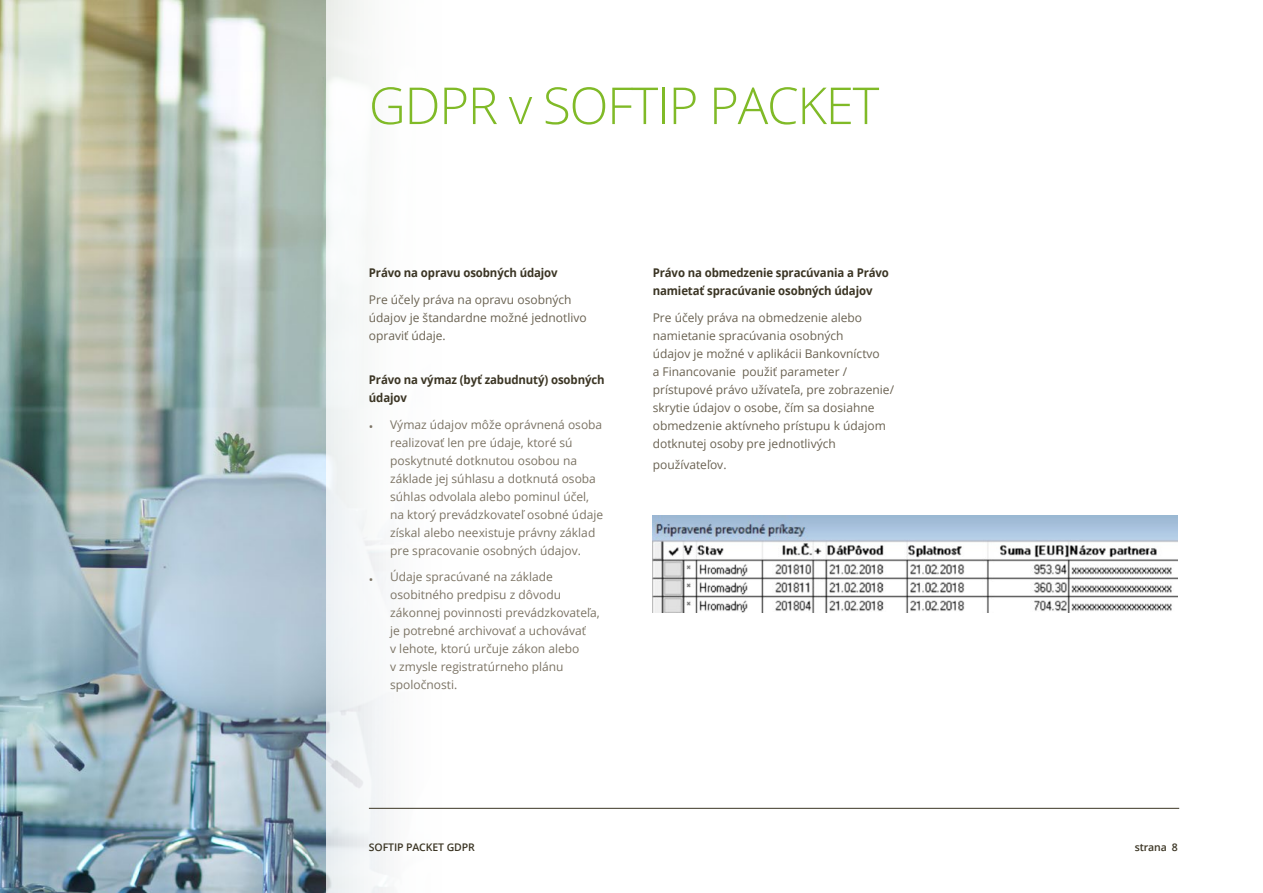
<style>
.page{position:relative;width:1263px;height:893px;background:#fff}
.page>*{position:absolute;margin:0;border:0;box-sizing:border-box;transform-origin:0 0}
.Head_2{font:300 51px "Open Sans";letter-spacing:-.025em;color:#80ba27}
.t1{font:12px/18px "Open Sans";color:#7c7465}
.text{font:12px/18px "Open Sans";color:#6a6252}
.nadpis_2{font:700 12px/18px "Open Sans";letter-spacing:-.01em;color:#3b3524;scale:.95 1}
.t2{font:600 10.5px "Open Sans";letter-spacing:-.01em;color:#3b3524}
</style>
<div class="page">
<img style="left:0;top:0;width:326px;height:893px">
<img style="left:653px;top:515px;width:525px;height:97px">
<hr style="left:369px;top:808px;width:810px;height:1px;background:#3b3524">
<p class="Head_2" style="left:369px;top:71px;width:512px">GDPR v SOFTIP PACKET</p>
<p class="nadpis_2" style="left:369px;top:263px;width:200px">Právo na opravu osobných údajov</p>
<p class="text" style="left:369px;top:290px;width:219px">Pre účely práva na opravu osobných údajov je štandardne možné jednotlivo opraviť údaje.</p>
<p class="nadpis_2" style="left:369px;top:371px;width:250px">Právo na výmaz (byť zabudnutý) osobných údajov</p>
<p class="t1" style="left:390px;top:415px;width:214px;text-indent:-21px">• Výmaz údajov môže oprávnená osoba realizovať len pre údaje, ktoré sú poskytnuté dotknutou osobou na základe jej súhlasu a dotknutá osoba súhlas odvolala alebo pominul účel, na ktorý prevádzkovateľ osobné údaje získal alebo neexistuje právny základ pre spracovanie osobných údajov.</p>
<p class="t1" style="left:390px;top:568px;width:211px;text-indent:-21px">• Údaje spracúvané na základe osobitného predpisu z dôvodu zákonnej povinnosti prevádzkovateľa, je potrebné archivovať a uchovávať<br>v lehote, ktorú určuje zákon alebo<br>v zmysle registratúrneho plánu spoločnosti.</p>
<p class="nadpis_2" style="left:653px;top:263px;width:250px">Právo na obmedzenie spracúvania a Právo namietať spracúvanie osobných údajov</p>
<p class="text" style="left:653px;top:308px;width:243px">Pre účely práva na obmedzenie alebo namietanie spracúvania osobných<br>údajov je možné v aplikácii Bankovníctvo<br>a Financovanie použiť parameter / prístupové právo užívateľa, pre zobrazenie/ skrytie údajov o osobe, čím sa dosiahne obmedzenie aktívneho prístupu k údajom dotknutej osoby pre jednotlivých</p>
<p class="text" style="left:653px;top:455px;width:75px">používateľov.</p>
<p class="t2" style="left:369px;top:840px;width:107px">SOFTIP PACKET GDPR</p>
<p class="t2" style="left:1135px;top:840px;width:45px">strana 8</p>
</div>
